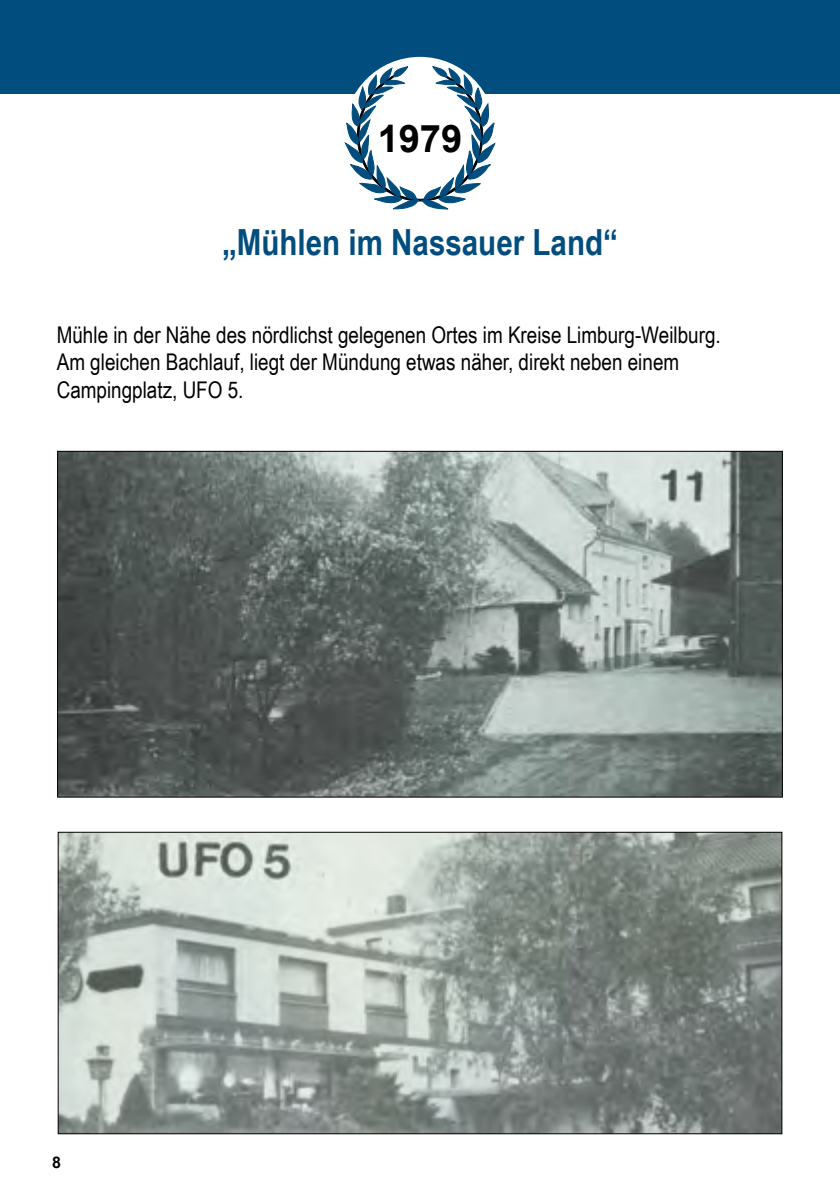
<style>
.page{position:relative;width:840px;height:1191px;background:#fff}
.page>*{position:absolute;margin:0;border:0;box-sizing:border-box;transform-origin:0 0}
.t1{font:700 38px "Arial";color:#000}
.t2{font:700 36px "Arial Narrow";color:#004d7e}
.t3{font:23px/27.6px "Arial Narrow";color:#000}
.t4{font:700 16px "Arial";color:#000}
</style>
<div class="page">
<div style="left:0;top:0;width:839px;height:94px;background:#004d7e"></div>
<img style="left:59px;top:453px;width:721px;height:342px">
<svg style="left:345px;top:65px;width:150px;height:144px"></svg>
<img style="left:60px;top:833px;width:720px;height:299px">
<h1 class="t1" style="left:377px;top:113px;width:86px">1979</h1>
<h2 class="t2" style="left:222px;top:215px;width:397px">„Mühlen im Nassauer Land“</h2>
<p class="t3" style="left:57px;top:320px;width:665px">Mühle in der Nähe des nördlichst gelegenen Ortes im Kreise Limburg-Weilburg.<br>Am gleichen Bachlauf, liegt der Mündung etwas näher, direkt neben einem<br>Campingplatz, UFO 5.</p>
<p class="t4" style="left:52px;top:1152px;width:10px">8</p>
</div>
